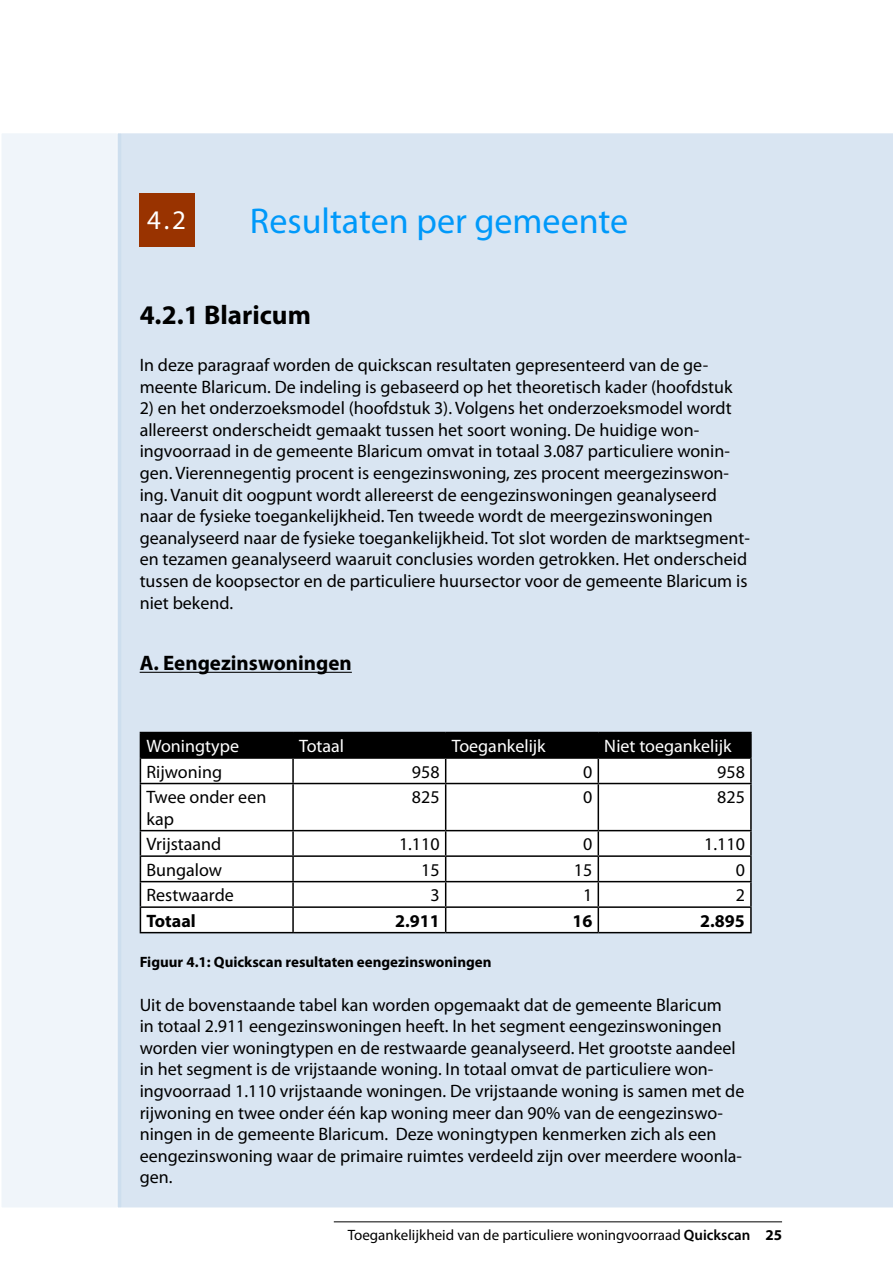
<style>
.page{position:relative;width:893px;height:1263px;background:#fff}
.page>*{position:absolute;margin:0;border:0;box-sizing:border-box;transform-origin:0 0}
.t1{font:36px "Myriad Pro";color:#0099fa}
.t2{font:700 27px "Myriad Pro";color:#000}
.t3{font:27px "Myriad Pro";color:#fff}
.t4{font:700 21px "Myriad Pro";color:#000}
.t5{font:18px/21.6px "Myriad Pro";color:#000}
.t6{font:18px "Myriad Pro";color:#fff}
.t7{font:700 18px "Myriad Pro";color:#000}
.t8{font:15px "Myriad Pro";color:#000}
.t9{font:700 15px "Myriad Pro";color:#000}
.s1{color:#000}
.s2{font-weight:600}
.s3{font-weight:700}
</style>
<div class="page">
<div style="left:1px;top:133px;width:121px;height:1075px;background:#f0f5fa"></div>
<div style="left:118px;top:133px;width:775px;height:1075px;background:#d9e5f2"></div>
<div style="left:140px;top:193px;width:55px;height:54px;background:#930"></div>
<hr style="left:334px;top:1221px;width:448px;height:1px;background:#000">
<hr style="left:140px;top:672px;width:212px;height:1px;background:#000">
<svg style="left:141px;top:784px;width:609px;height:148px"></svg>
<hr style="left:598px;top:732px;width:154px;height:1px;background:#000">
<hr style="left:750px;top:733px;width:2px;height:24px;background:#000">
<hr style="left:598px;top:757px;width:154px;height:2px;background:#000">
<svg style="left:140px;top:732px;width:611px;height:51px"></svg>
<hr style="left:750px;top:759px;width:2px;height:24px;background:#000">
<hr style="left:140px;top:783px;width:153px;height:1px;background:#000">
<hr style="left:140px;top:784px;width:1px;height:46px;background:#000">
<hr style="left:293px;top:783px;width:153px;height:1px;background:#000">
<hr style="left:292px;top:784px;width:2px;height:46px;background:#000">
<hr style="left:446px;top:783px;width:152px;height:1px;background:#000">
<hr style="left:445px;top:784px;width:1px;height:46px;background:#000">
<hr style="left:598px;top:783px;width:154px;height:1px;background:#000">
<hr style="left:598px;top:784px;width:1px;height:46px;background:#000">
<hr style="left:750px;top:784px;width:2px;height:46px;background:#000">
<hr style="left:140px;top:830px;width:153px;height:1px;background:#000">
<hr style="left:293px;top:830px;width:153px;height:1px;background:#000">
<hr style="left:292px;top:831px;width:2px;height:24px;background:#000">
<hr style="left:446px;top:830px;width:152px;height:1px;background:#000">
<hr style="left:598px;top:830px;width:154px;height:1px;background:#000">
<hr style="left:750px;top:831px;width:2px;height:24px;background:#000">
<hr style="left:140px;top:855px;width:153px;height:2px;background:#000">
<hr style="left:293px;top:855px;width:153px;height:2px;background:#000">
<hr style="left:292px;top:857px;width:2px;height:24px;background:#000">
<hr style="left:446px;top:855px;width:152px;height:2px;background:#000">
<hr style="left:598px;top:855px;width:154px;height:2px;background:#000">
<hr style="left:750px;top:857px;width:2px;height:24px;background:#000">
<hr style="left:140px;top:881px;width:153px;height:1px;background:#000">
<hr style="left:293px;top:881px;width:153px;height:1px;background:#000">
<hr style="left:292px;top:882px;width:2px;height:24px;background:#000">
<hr style="left:446px;top:881px;width:152px;height:1px;background:#000">
<hr style="left:598px;top:881px;width:154px;height:1px;background:#000">
<hr style="left:750px;top:882px;width:2px;height:24px;background:#000">
<hr style="left:140px;top:906px;width:153px;height:2px;background:#000">
<svg style="left:140px;top:831px;width:1px;height:101px"></svg>
<hr style="left:293px;top:906px;width:153px;height:2px;background:#000">
<hr style="left:292px;top:908px;width:2px;height:24px;background:#000">
<hr style="left:446px;top:906px;width:152px;height:2px;background:#000">
<svg style="left:445px;top:831px;width:1px;height:101px"></svg>
<hr style="left:598px;top:906px;width:154px;height:2px;background:#000">
<svg style="left:598px;top:831px;width:1px;height:101px"></svg>
<hr style="left:750px;top:908px;width:2px;height:24px;background:#000">
<hr style="left:140px;top:932px;width:153px;height:1px;background:#000">
<hr style="left:293px;top:932px;width:153px;height:1px;background:#000">
<hr style="left:446px;top:932px;width:152px;height:1px;background:#000">
<hr style="left:598px;top:932px;width:154px;height:1px;background:#000">
<h2 class="t3" style="left:147px;top:209px;width:40px">4.2</h2>
<h1 class="t1" style="left:250px;top:207px;width:380px">Resultaten per gemeente</h1>
<h2 class="t2" style="left:140px;top:305px;width:173px">4.2.1 Blaricum</h2>
<p class="t5" style="left:140px;top:356px;width:594px">In deze paragraaf worden de quickscan resultaten gepresenteerd van de ge&shy;meente Blaricum. De indeling is gebaseerd op het theoretisch kader (hoofdstuk</p>
<p class="t5" style="left:140px;top:399px;width:612px">2) en het onderzoeksmodel (hoofdstuk 3). Volgens het onderzoeksmodel wordt allereerst onderscheidt gemaakt tussen het soort woning. De huidige won&shy;ingvoorraad in de gemeente Blaricum omvat in totaal 3.087 particuliere wonin&shy;gen. Vierennegentig procent is eengezinswoning, zes procent meergezinswon&shy;ing. Vanuit dit oogpunt wordt allereerst de eengezinswoningen geanalyseerd naar de fysieke toegankelijkheid. Ten tweede wordt de meergezinswoningen geanalyseerd naar de fysieke toegankelijkheid. Tot slot worden de marktsegment&shy;en tezamen geanalyseerd waaruit conclusies worden getrokken. Het onderscheid tussen de koopsector en de particuliere huursector voor de gemeente Blaricum is niet bekend.</p>
<p class="t4" style="left:140px;top:655px;width:214px">A. Eengezinswoningen</p>
<p class="t6" style="left:146px;top:739px;width:104px">Woningtype<span class="s1">n</span></p>
<p class="t6" style="left:299px;top:739px;width:47px">Totaal</p>
<p class="t6" style="left:452px;top:739px;width:96px">Toegankelijk</p>
<p class="t6" style="left:604px;top:739px;width:129px">Niet toegankelijk</p>
<p class="t5" style="left:146px;top:762px;width:77px">Rijwoning</p>
<p class="t5" style="left:412px;top:762px;width:29px">958</p>
<p class="t5" style="left:583px;top:762px;width:11px">0</p>
<p class="t5" style="left:717px;top:762px;width:29px">958</p>
<p class="t5" style="left:146px;top:788px;width:121px">Twee onder een kap</p>
<p class="t5" style="left:412px;top:788px;width:29px">825</p>
<p class="t5" style="left:583px;top:788px;width:11px">0</p>
<p class="t5" style="left:717px;top:788px;width:29px">825</p>
<p class="t5" style="left:146px;top:835px;width:76px">Vrijstaand</p>
<p class="t5" style="left:399px;top:835px;width:42px">1.110</p>
<p class="t5" style="left:583px;top:835px;width:11px">0</p>
<p class="t5" style="left:704px;top:835px;width:42px">1.110</p>
<p class="t5" style="left:146px;top:860px;width:77px">Bungalow</p>
<p class="t5" style="left:421px;top:860px;width:20px">15</p>
<p class="t5" style="left:574px;top:860px;width:20px">15</p>
<p class="t5" style="left:736px;top:860px;width:11px">0</p>
<p class="t5" style="left:146px;top:886px;width:89px">Restwaarde</p>
<p class="t5" style="left:430px;top:886px;width:11px">3</p>
<p class="t5" style="left:583px;top:886px;width:11px">1</p>
<p class="t5" style="left:736px;top:886px;width:11px">2</p>
<p class="t7" style="left:146px;top:914px;width:51px">Totaal</p>
<p class="t7" style="left:395px;top:914px;width:46px">2.911</p>
<p class="t7" style="left:572px;top:914px;width:21px">16</p>
<p class="t7" style="left:700px;top:914px;width:46px">2.895</p>
<p class="t9" style="left:140px;top:957px;width:353px">Figuur 4.1: Quickscan resultaten eengezinswoningen</p>
<p class="t5" style="left:140px;top:995px;width:606px">Uit de bovenstaande tabel kan worden opgemaakt dat de gemeente Blaricum<br>in totaal 2.911 eengezinswoningen heeft. In het segment eengezinswoningen worden vier woningtypen en de restwaarde geanalyseerd. Het grootste aandeel in het segment is de vrijstaande woning. In totaal omvat de particuliere won&shy;ingvoorraad 1.110 vrijstaande woningen. De vrijstaande woning is samen met de rijwoning en twee onder één kap woning meer dan 90% van de eengezinswo&shy;ningen in de gemeente Blaricum. Deze woningtypen kenmerken zich als een eengezinswoning waar de primaire ruimtes verdeeld zijn over meerdere woonla&shy;gen.</p>
<p class="t8" style="left:348px;top:1229px;width:436px">Toegankelijkheid van de particuliere woningvoorraad <span class="s2">Quickscan</span> <span class="s3">25</span></p>
</div>
